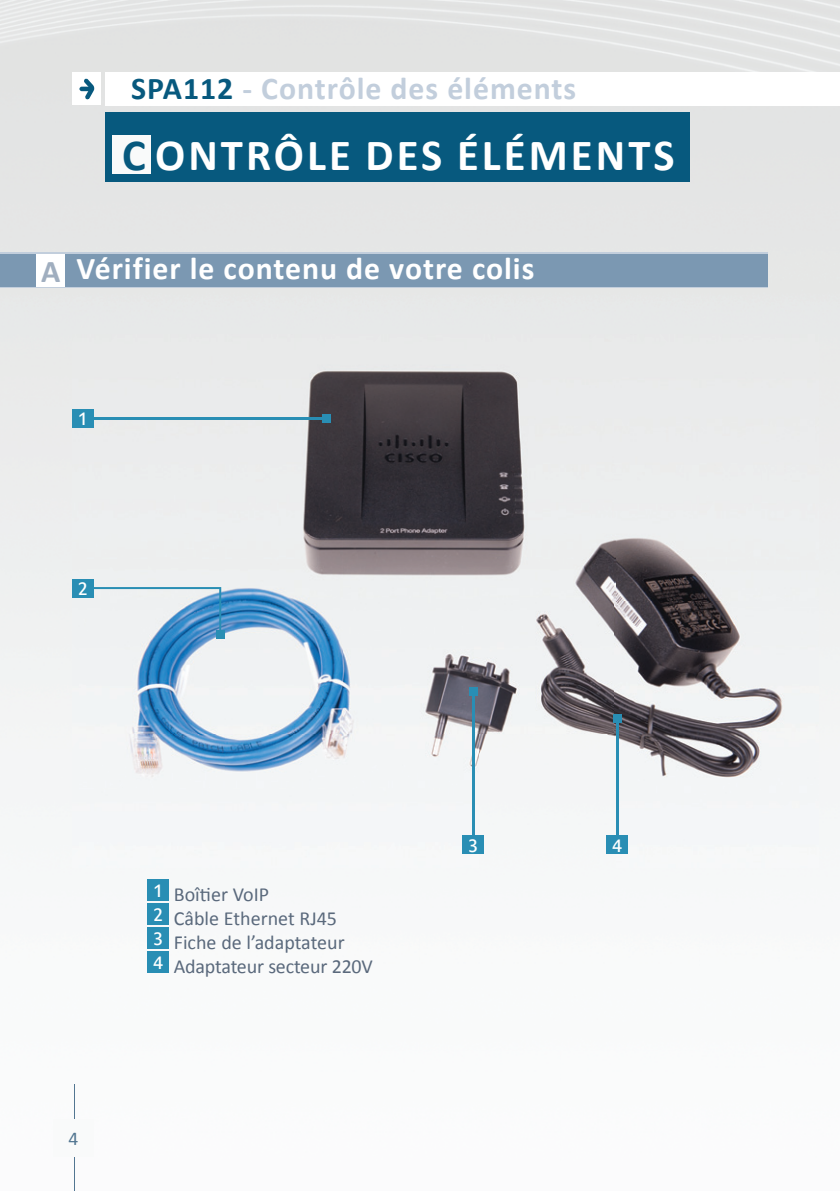
<style>
.page{position:relative;width:840px;height:1191px;background:#fff}
.page>*{position:absolute;margin:0;border:0;box-sizing:border-box;transform-origin:0 0}
.t1{font:700 44.6px "Calibri";letter-spacing:.07em;color:#fff}
.t2{font:700 31.8px "Calibri";letter-spacing:.03em;color:#fff}
.t3{font:700 31.8px "Calibri";letter-spacing:.03em;color:#c2cedc}
.t4{font:20px/24px "Calibri";color:#5a697c}
.t5{font:20px "Estrangelo Edessa";color:#fff}
.t6{font:19.6px "Calibri";color:#527691}
.s1{color:#07597e}
.s2{color:#a0aebf}
</style>
<div class="page">
<div style="left:0;top:0;width:839px;height:350px;background:#e4e5e5"></div>
<hr style="left:74px;top:1084px;width:1px;height:107px;background:#527691">
<div style="left:53px;top:1119px;width:41px;height:38px;background:#f9fafa"></div>
<div style="left:105px;top:112px;width:584px;height:69px;background:#07597e"></div>
<div style="left:72px;top:72px;width:29px;height:33px;background:#fff"></div>
<svg style="left:79px;top:87px;width:12px;height:4px"></svg>
<svg style="left:84px;top:78px;width:10px;height:22px"></svg>
<div style="left:112px;top:135px;width:39px;height:38px;background:#f9fafa"></div>
<div style="left:105px;top:72px;width:734px;height:33px;background:#fff"></div>
<div style="left:0;top:252px;width:767px;height:36px;background:linear-gradient(to right,#7b98b2,#7b98b2)"></div>
<div style="left:0;top:254px;width:767px;height:32px;background:#7b98b2"></div>
<div style="left:36px;top:254px;width:29px;height:33px;background:#fff"></div>
<div style="left:147px;top:879px;width:22px;height:21px;background:#298eb4"></div>
<div style="left:147px;top:903px;width:22px;height:21px;background:#298eb4"></div>
<div style="left:147px;top:927px;width:22px;height:21px;background:#298eb4"></div>
<div style="left:147px;top:951px;width:22px;height:21px;background:#298eb4"></div>
<img style="left:72px;top:334px;width:746px;height:533px">
<div style="left:72px;top:579px;width:22px;height:18px;background:#298eb4"></div>
<svg style="left:91px;top:587px;width:130px;height:48px"></svg>
<div style="left:216px;top:631px;width:8px;height:8px;background:#298eb4"></div>
<hr style="left:83px;top:417px;width:243px;height:2px;background:#298eb4">
<div style="left:322px;top:414px;width:8px;height:8px;background:#298eb4"></div>
<div style="left:72px;top:409px;width:22px;height:18px;background:#298eb4"></div>
<hr style="left:616px;top:718px;width:2px;height:128px;background:#298eb4">
<div style="left:613px;top:714px;width:8px;height:8px;background:#298eb4"></div>
<div style="left:606px;top:835px;width:21px;height:19px;background:#298eb4"></div>
<hr style="left:472px;top:691px;width:2px;height:155px;background:#298eb4">
<div style="left:469px;top:687px;width:8px;height:8px;background:#298eb4"></div>
<div style="left:462px;top:835px;width:22px;height:18px;background:#298eb4"></div>
<h2 class="t3" style="left:131px;top:68px;width:446px"><span class="s1">SPA112</span> - Contrôle des éléments</h2>
<h1 class="t1" style="left:122px;top:126px;width:553px"><span class="s1">C</span> ONTRÔLE DES ÉLÉMENTS</h1>
<h2 class="t2" style="left:41px;top:248px;width:494px"><span class="s2">A</span> Vérifier le contenu de votre colis</h2>
<p class="t5" style="left:78px;top:409px;width:12px">1</p>
<p class="t5" style="left:78px;top:579px;width:12px">2</p>
<p class="t6" style="left:68px;top:1126px;width:11px">4</p>
<p class="t4" style="left:153px;top:882px;width:221px"><sup>1</sup> Boîtier VoIP<br><sup>2</sup> Câble Ethernet RJ45<br><sup>3</sup> Fiche de l’adaptateur<br><sup>4</sup> Adaptateur secteur 220V</p>
<p class="t5" style="left:468px;top:835px;width:12px">3</p>
<p class="t5" style="left:612px;top:835px;width:12px">4</p>
</div>
